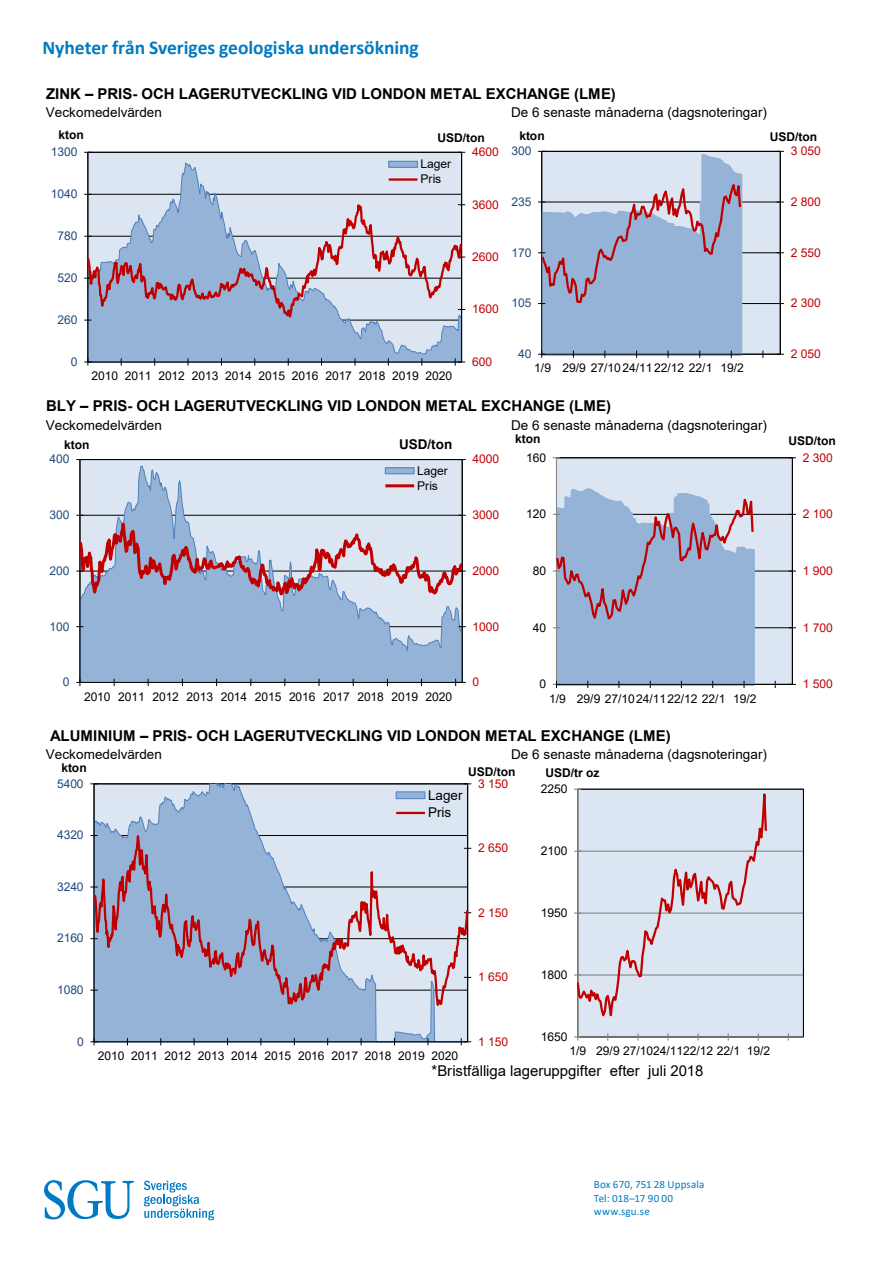
<style>
.page{position:relative;width:893px;height:1263px;background:#fff}
.page>*{position:absolute;margin:0;border:0;box-sizing:border-box;transform-origin:0 0}
.t1{font:700 19.5px "Calibri";color:#007ac2}
.t2{font:700 15px "Arial";color:#000}
.t3{font:15px "Arial";color:#000}
.t4{font:13.5px/17.7px "Arial";letter-spacing:.005em;color:#000}
.t5{font:700 13.5px "Arial";color:#000}
.t6{font:12px/15px "Arial";letter-spacing:-.005em;color:#000}
.t7{font:12px "Arial";letter-spacing:-.005em;color:#c00000}
.t8{font:12px "Arial";letter-spacing:-.005em;color:#1f497d}
.t9{font:700 12px "Arial";letter-spacing:-.005em;color:#000}
.t10{font:11.1px/13.2px "Calibri";letter-spacing:.01em;color:#007ac2}
</style>
<div class="page">
<svg style="left:44px;top:1180px;width:90px;height:40px"></svg>
<svg style="left:144px;top:1180px;width:70px;height:40px"></svg>
<div style="left:80px;top:460px;width:382px;height:222px;background:#dce6f2"></div>
<svg style="left:81px;top:466px;width:381px;height:216px;fill:#95b3d7"></svg>
<hr style="left:462px;top:459px;width:1px;height:223px;background:#000">
<hr style="left:80px;top:459px;width:1px;height:223px;background:#000">
<hr style="left:80px;top:682px;width:382px;height:1px;background:#000">
<svg style="left:76px;top:679px;width:8px;height:7px"></svg>
<svg style="left:455px;top:679px;width:11px;height:7px"></svg>
<svg style="left:76px;top:508px;width:390px;height:102px"></svg>
<div style="left:385px;top:468px;width:29px;height:6px;background:#95b3d7"></div>
<div style="left:385px;top:468px;width:29px;height:6px;border:1px solid #4f81bd"></div>
<hr style="left:385px;top:484px;width:29px;height:3px;background:#c00000">
<div style="left:556px;top:458px;width:236px;height:226px;background:#dce6f2"></div>
<hr style="left:556px;top:627px;width:236px;height:1px;background:#000">
<hr style="left:556px;top:571px;width:236px;height:1px;background:#000">
<hr style="left:556px;top:514px;width:236px;height:1px;background:#000">
<hr style="left:556px;top:457px;width:236px;height:1px;background:#000">
<hr style="left:792px;top:458px;width:1px;height:226px;background:#000">
<hr style="left:556px;top:458px;width:1px;height:226px;background:#868686">
<hr style="left:556px;top:684px;width:236px;height:1px;background:#000">
<svg style="left:553px;top:488px;width:203px;height:200px;background:#a0b1cf"></svg>
<hr style="left:94px;top:783px;width:374px;height:1px;background:#000">
<svg style="left:95px;top:1022px;width:372px;height:19px;background:#a1bbda"></svg>
<hr style="left:467px;top:784px;width:1px;height:258px;background:#000">
<hr style="left:94px;top:784px;width:1px;height:258px;background:#000">
<hr style="left:94px;top:1041px;width:374px;height:1px;background:#000">
<svg style="left:90px;top:1038px;width:8px;height:7px"></svg>
<svg style="left:461px;top:1038px;width:10px;height:7px"></svg>
<svg style="left:94px;top:784px;width:375px;height:238px;background:#b4bcd3"></svg>
<div style="left:396px;top:792px;width:29px;height:7px;background:#95b3d7"></div>
<div style="left:396px;top:792px;width:29px;height:7px;border:1px solid #4f81bd"></div>
<hr style="left:396px;top:812px;width:29px;height:2px;background:#c00000">
<div style="left:88px;top:152px;width:374px;height:210px;background:#dce6f2"></div>
<svg style="left:89px;top:162px;width:372px;height:200px;fill:#95b3d7"></svg>
<hr style="left:461px;top:152px;width:1px;height:210px;background:#000">
<hr style="left:88px;top:152px;width:1px;height:210px;background:#000">
<hr style="left:88px;top:362px;width:374px;height:1px;background:#000">
<svg style="left:84px;top:358px;width:7px;height:8px"></svg>
<svg style="left:455px;top:358px;width:10px;height:8px"></svg>
<svg style="left:88px;top:186px;width:375px;height:138px"></svg>
<div style="left:389px;top:161px;width:28px;height:6px;background:#95b3d7"></div>
<div style="left:388px;top:161px;width:30px;height:6px;border:1px solid #4f81bd"></div>
<hr style="left:389px;top:178px;width:28px;height:3px;background:#c00000">
<div style="left:542px;top:151px;width:238px;height:203px;background:#dce6f2"></div>
<hr style="left:542px;top:303px;width:238px;height:1px;background:#000">
<hr style="left:542px;top:252px;width:238px;height:1px;background:#000">
<hr style="left:542px;top:202px;width:238px;height:1px;background:#000">
<hr style="left:780px;top:151px;width:1px;height:203px;background:#000">
<hr style="left:542px;top:354px;width:238px;height:1px;background:#000">
<svg style="left:538px;top:151px;width:206px;height:207px"></svg>
<div style="left:578px;top:789px;width:225px;height:248px;background:#dce6f2"></div>
<hr style="left:578px;top:974px;width:225px;height:1px;background:#868686">
<hr style="left:578px;top:912px;width:225px;height:2px;background:#868686">
<hr style="left:578px;top:851px;width:225px;height:1px;background:#868686">
<hr style="left:577px;top:789px;width:1px;height:248px;background:#868686">
<hr style="left:578px;top:1036px;width:225px;height:1px;background:#868686">
<svg style="left:574px;top:1034px;width:7px;height:6px"></svg>
<svg style="left:637px;top:1034px;width:2px;height:6px"></svg>
<svg style="left:578px;top:789px;width:190px;height:245px"></svg>
<h1 class="t1" style="left:43px;top:33px;width:378px">Nyheter från Sveriges geologiska undersökning</h1>
<p class="t2" style="left:46px;top:83px;width:571px">ZINK ‒ PRIS- OCH LAGERUTVECKLING VID LONDON METAL EXCHANGE (LME)</p>
<p class="t4" style="left:46px;top:104px;width:118px">Veckomedelvärden</p>
<p class="t4" style="left:511px;top:104px;width:257px">De 6 senaste månaderna (dagsnoteringar)</p>
<p class="t9" style="left:58px;top:127px;width:27px">kton</p>
<p class="t9" style="left:437px;top:129px;width:49px">USD/ton</p>
<p class="t8" style="left:51px;top:144px;width:28px">1300</p>
<p class="t8" style="left:51px;top:186px;width:28px">1040</p>
<p class="t8" style="left:58px;top:227px;width:22px">780</p>
<p class="t8" style="left:58px;top:269px;width:22px">520</p>
<p class="t8" style="left:58px;top:311px;width:22px">260</p>
<p class="t8" style="left:71px;top:353px;width:8px">0</p>
<p class="t6" style="left:421px;top:156px;width:32px">Lager<br>Pris</p>
<p class="t6" style="left:92px;top:368px;width:362px">2010 2011 2012 2013 2014 2015 2016 2017 2018 2019 2020</p>
<p class="t7" style="left:472px;top:144px;width:28px">4600</p>
<p class="t7" style="left:472px;top:196px;width:28px">3600</p>
<p class="t7" style="left:472px;top:248px;width:28px">2600</p>
<p class="t7" style="left:472px;top:301px;width:28px">1600</p>
<p class="t7" style="left:472px;top:353px;width:22px">600</p>
<p class="t9" style="left:519px;top:127px;width:27px">kton</p>
<p class="t9" style="left:770px;top:128px;width:49px">USD/ton</p>
<p class="t8" style="left:511px;top:143px;width:22px">300</p>
<p class="t7" style="left:791px;top:143px;width:32px">3 050</p>
<p class="t8" style="left:511px;top:193px;width:22px">235</p>
<p class="t7" style="left:791px;top:193px;width:32px">2 800</p>
<p class="t8" style="left:511px;top:244px;width:22px">170</p>
<p class="t7" style="left:791px;top:244px;width:32px">2 550</p>
<p class="t8" style="left:511px;top:295px;width:22px">105</p>
<p class="t7" style="left:791px;top:295px;width:32px">2 300</p>
<p class="t8" style="left:518px;top:346px;width:15px">40</p>
<p class="t7" style="left:791px;top:345px;width:32px">2 050</p>
<p class="t6" style="left:534px;top:361px;width:211px">1/9 29/9 27/1024/1122/12 22/1 19/2</p>
<p class="t2" style="left:46px;top:395px;width:566px">BLY ‒ PRIS- OCH LAGERUTVECKLING VID LONDON METAL EXCHANGE (LME)</p>
<p class="t4" style="left:46px;top:416px;width:118px">Veckomedelvärden</p>
<p class="t4" style="left:511px;top:416px;width:257px">De 6 senaste månaderna (dagsnoteringar)</p>
<p class="t9" style="left:515px;top:430px;width:27px">kton</p>
<p class="t9" style="left:788px;top:432px;width:49px">USD/ton</p>
<p class="t9" style="left:64px;top:436px;width:27px">kton</p>
<p class="t5" style="left:399px;top:435px;width:55px">USD/ton</p>
<p class="t8" style="left:50px;top:451px;width:22px">400</p>
<p class="t7" style="left:473px;top:451px;width:28px">4000</p>
<p class="t6" style="left:526px;top:450px;width:22px">160</p>
<p class="t6" style="left:417px;top:463px;width:32px">Lager<br>Pris</p>
<p class="t8" style="left:50px;top:507px;width:22px">300</p>
<p class="t7" style="left:473px;top:507px;width:28px">3000</p>
<p class="t6" style="left:526px;top:506px;width:22px">120</p>
<p class="t8" style="left:50px;top:562px;width:22px">200</p>
<p class="t7" style="left:473px;top:562px;width:28px">2000</p>
<p class="t6" style="left:533px;top:563px;width:15px">80</p>
<p class="t8" style="left:50px;top:618px;width:22px">100</p>
<p class="t7" style="left:473px;top:618px;width:28px">1000</p>
<p class="t6" style="left:533px;top:620px;width:15px">40</p>
<p class="t8" style="left:63px;top:674px;width:8px">0</p>
<p class="t7" style="left:473px;top:674px;width:8px">0</p>
<p class="t6" style="left:540px;top:676px;width:8px">0</p>
<p class="t6" style="left:84px;top:689px;width:370px">2010 2011 2012 2013 2014 2015 2016 2017 2018 2019 2020</p>
<p class="t6" style="left:549px;top:691px;width:209px">1/9 29/9 27/1024/1122/12 22/1 19/2</p>
<p class="t2" style="left:50px;top:725px;width:622px">ALUMINIUM ‒ PRIS- OCH LAGERUTVECKLING VID LONDON METAL EXCHANGE (LME)</p>
<p class="t4" style="left:46px;top:746px;width:118px">Veckomedelvärden</p>
<p class="t4" style="left:511px;top:746px;width:257px">De 6 senaste månaderna (dagsnoteringar)</p>
<p class="t9" style="left:61px;top:759px;width:27px">kton</p>
<p class="t9" style="left:468px;top:763px;width:49px">USD/ton</p>
<p class="t9" style="left:545px;top:764px;width:56px">USD/tr oz</p>
<p class="t8" style="left:57px;top:775px;width:28px">5400</p>
<p class="t8" style="left:57px;top:827px;width:28px">4320</p>
<p class="t8" style="left:57px;top:878px;width:28px">3240</p>
<p class="t8" style="left:57px;top:930px;width:28px">2160</p>
<p class="t8" style="left:57px;top:981px;width:28px">1080</p>
<p class="t4" style="left:428px;top:786px;width:36px">Lager<br>Pris</p>
<p class="t7" style="left:478px;top:775px;width:32px">3 150</p>
<p class="t7" style="left:478px;top:840px;width:32px">2 650</p>
<p class="t7" style="left:478px;top:904px;width:32px">2 150</p>
<p class="t7" style="left:478px;top:969px;width:32px">1 650</p>
<p class="t6" style="left:541px;top:781px;width:28px">2250</p>
<p class="t6" style="left:541px;top:843px;width:28px">2100</p>
<p class="t6" style="left:541px;top:905px;width:28px">1950</p>
<p class="t6" style="left:541px;top:967px;width:28px">1800</p>
<p class="t8" style="left:77px;top:1033px;width:8px">0</p>
<p class="t6" style="left:98px;top:1048px;width:362px">2010 2011 2012 2013 2014 2015 2016 2017 2018 2019 2020</p>
<p class="t7" style="left:478px;top:1033px;width:32px">1 150</p>
<p class="t6" style="left:541px;top:1029px;width:28px">1650</p>
<p class="t6" style="left:569px;top:1043px;width:202px">1/9 29/9 27/1024/1122/12 22/1 19/2</p>
<p class="t3" style="left:432px;top:1060px;width:273px">*Bristfälliga lageruppgifter efter juli 2018</p>
<p class="t7" style="left:803px;top:449px;width:32px">2 300</p>
<p class="t7" style="left:803px;top:506px;width:32px">2 100</p>
<p class="t7" style="left:803px;top:562px;width:32px">1 900</p>
<p class="t7" style="left:803px;top:619px;width:32px">1 700</p>
<p class="t7" style="left:803px;top:676px;width:32px">1 500</p>
<p class="t10" style="left:594px;top:1178px;width:112px">Box 670, 751 28 Uppsala<br>Tel: 018–17 90 00 www.sgu.se</p>
</div>
